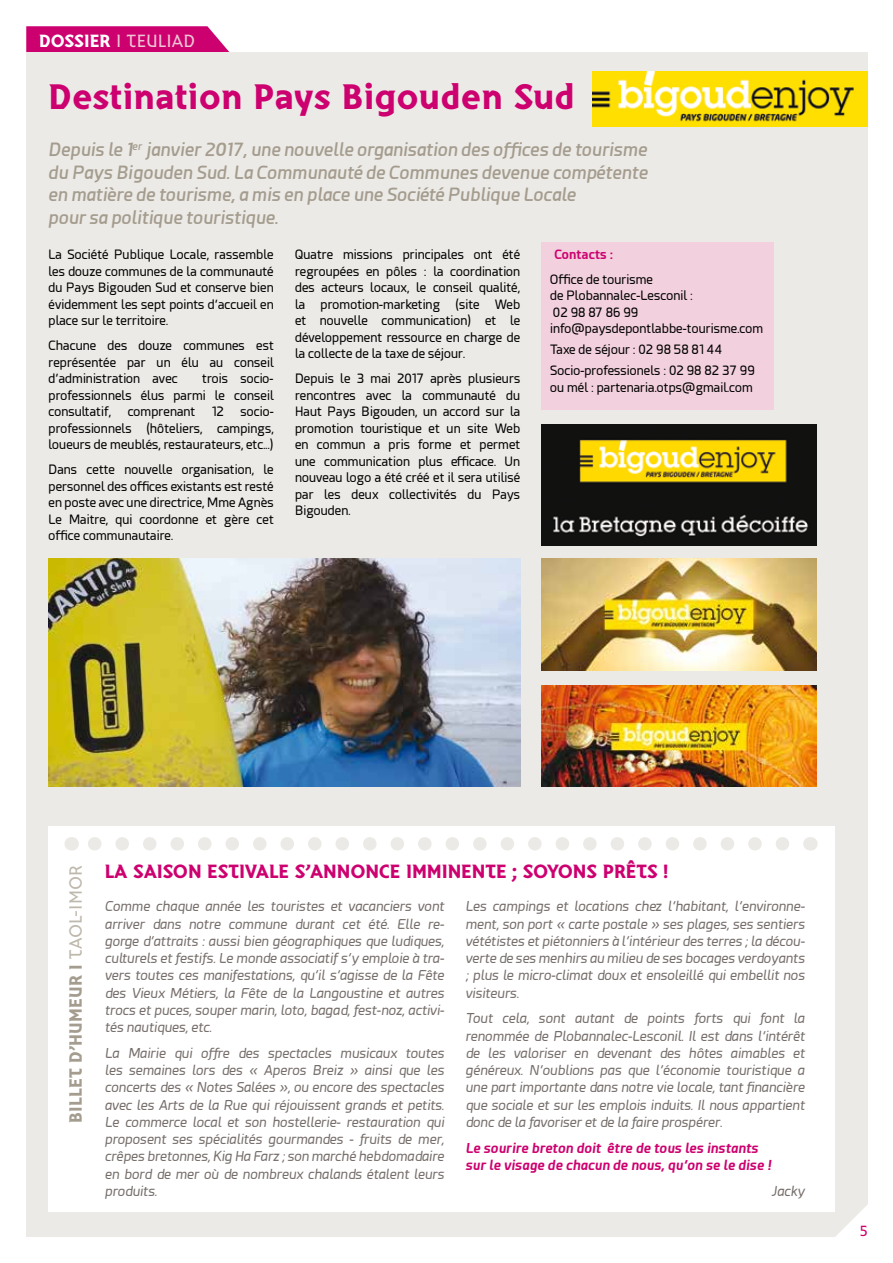
<style>
.page{position:relative;width:893px;height:1263px;background:#fff}
.page>*{position:absolute;margin:0;border:0;box-sizing:border-box;transform-origin:0 0}
.t1{font:36px "Brito Tri Du";color:#cd006f}
.t2{font:19.5px "Brito Tri Du";letter-spacing:-.01em;color:#cd006f}
.t3{font:italic 600 18px/22.5px "Esphimere";color:#a49c8e}
.t4{font:18px "Brito Tri Du";color:#a49c8e}
.t5{font:18px "Brito Tri";color:#efc6d5}
.t6{font:15px "Brito Tri";color:#cd006f}
.t7{font:italic 13.5px/17.2px "Esphimere";color:#756d6a;text-align:justify}
.t8{font:italic 700 13.5px/17.2px "Esphimere";color:#cd006f}
.t9{font:12.75px/16.5px "Esphimere";color:#000;text-align:justify}
.t10{font:700 12.75px "Esphimere";color:#cd006f}
.s1{font-family:"Brito Tri Du";color:#fff}
.s2{font-family:"Brito Tri";color:#beb8ac}
</style>
<div class="page">
<svg style="left:26px;top:26px;width:204px;height:26px;background:#d01178"></svg>
<div style="left:26px;top:52px;width:841px;height:1185px;background:#eceae6"></div>
<div style="left:49px;top:826px;width:786px;height:386px;background:#fff"></div>
<svg style="left:88px;top:837px;width:694px;height:13px"></svg>
<svg style="left:810px;top:837px;width:1px;height:13px"></svg>
<svg style="left:71px;top:837px;width:1px;height:13px"></svg>
<div style="left:542px;top:243px;width:232px;height:167px;background:#f2d0dd"></div>
<img style="left:49px;top:558px;width:471px;height:229px">
<img style="left:542px;top:424px;width:274px;height:121px">
<img style="left:542px;top:558px;width:274px;height:112px">
<img style="left:542px;top:686px;width:274px;height:101px">
<img style="left:593px;top:71px;width:274px;height:56px">
<svg style="left:836px;top:1179px;width:32px;height:58px"></svg>
<h3 class="t5" style="left:39px;top:30px;width:158px"><span class="s1">DOSSIER</span> I TEULIAD</h3>
<h1 class="t1" style="left:49px;top:74px;width:528px">Destination Pays Bigouden Sud</h1>
<p class="t3" style="left:48px;top:138px;width:601px">Depuis le 1<sup>er</sup> janvier 2017, une nouvelle organisation des offices de tourisme du Pays Bigouden Sud. La Communauté de Communes devenue compétente en matière de tourisme, a mis en place une Société Publique Locale<br>pour sa politique touristique.</p>
<p class="t9" style="left:49px;top:246px;width:227px">La Société Publique Locale, rassemble les douze communes de la communauté du Pays Bigouden Sud et conserve bien évidemment les sept points d’accueil en place sur le territoire.</p>
<p class="t9" style="left:49px;top:337px;width:227px">Chacune des douze communes est représentée par un élu au conseil d’administration avec</p>
<p class="t9" style="left:49px;top:370px;width:227px;text-indent:154px">trois socio&shy;professionnels élus parmi le conseil consultatif,</p>
<p class="t9" style="left:49px;top:403px;width:227px;text-indent:192px">socio&shy;professionnels (hôteliers, campings, loueurs de meublés, restaurateurs, etc...)</p>
<p class="t9" style="left:49px;top:461px;width:227px">Dans cette nouvelle organisation, le personnel des offices existants est resté en poste avec une directrice, Mme Agnès Le Maitre, qui coordonne et gère cet office communautaire.</p>
<p class="t9" style="left:128px;top:403px;width:69px">comprenant</p>
<p class="t9" style="left:212px;top:403px;width:14px">12</p>
<p class="t9" style="left:295px;top:246px;width:227px">Quatre missions principales ont été regroupées en pôles : la coordination des acteurs locaux, le conseil qualité, la promotion-marketing (site Web et nouvelle communication) et le développement ressource en charge de la collecte de la taxe de séjour.</p>
<p class="t9" style="left:295px;top:370px;width:227px">Depuis le 3 mai 2017 après plusieurs rencontres avec la communauté du Haut Pays Bigouden, un accord sur la promotion touristique et un site Web en commun a pris forme et permet une communication plus efficace. Un nouveau logo a été créé et il sera utilisé par les deux collectivités du Pays Bigouden.</p>
<p class="t10" style="left:554px;top:246px;width:60px">Contacts :</p>
<p class="t9" style="left:550px;top:271px;width:215px;text-align:left">Office de tourisme<br>de Plobannalec-Lesconil :<br>02 98 87 86 99 info@paysdepontlabbe-tourisme.com</p>
<p class="t9" style="left:550px;top:339px;width:206px;line-height:20.7px">Taxe de séjour : 02 98 58 81 44<br>Socio-professionels : 02 98 82 37 99</p>
<p class="t9" style="left:550px;top:379px;width:204px">ou mél : partenaria.otps@gmail.com</p>
<h3 class="t4" style="left:65px;top:1122px;width:259px;rotate:-90deg">BILLET D’HUMEUR I <span class="s2">TAOL-I MOR</span></h3>
<h2 class="t2" style="left:105px;top:859px;width:565px">LA SAISON ESTIVALE S’ANNONCE IMM INENTE ; SOYONS PRÊTS !</h2>
<p class="t7" style="left:105px;top:898px;width:341px">Comme chaque année les touristes et vacanciers vont arriver dans notre commune durant cet été. Elle re&shy;gorge d’attraits : aussi bien géographiques que ludiques, culturels et festifs. Le monde associatif s’y emploie à tra&shy;vers toutes ces manifestations, qu’il s’agisse de la Fête des Vieux Métiers, la Fête de la Langoustine et autres trocs et puces, souper marin, loto, bagad, fest-noz, activi&shy;tés nautiques, etc.</p>
<p class="t7" style="left:105px;top:1044px;width:341px">La Mairie qui offre des spectacles musicaux toutes les semaines lors des « Aperos Breiz » ainsi que les concerts des « Notes Salées », ou encore des spectacles avec les Arts de la Rue qui réjouissent grands et petits.<br>Le commerce local et son hostellerie- restauration qui proposent ses spécialités gourmandes - fruits de mer, crêpes bretonnes, Kig Ha Farz ; son marché hebdomadaire en bord de mer où de nombreux chalands étalent leurs produits.</p>
<p class="t7" style="left:465px;top:898px;width:341px">Les campings et locations chez l’habitant, l’environne&shy;ment, son port « carte postale » ses plages, ses sentiers vététistes et piétonniers à l’intérieur des terres ; la décou&shy;verte de ses menhirs au milieu de ses bocages verdoyants ; plus le micro-climat doux et ensoleillé qui embellit nos visiteurs.</p>
<p class="t7" style="left:465px;top:1010px;width:341px">Tout cela, sont autant de points forts qui font la renommée de Plobannalec-Lesconil. Il est dans l’intérêt de les valoriser en devenant des hôtes aimables et généreux. N’oublions pas que l’économie touristique a une part importante dans notre vie locale, tant financière que sociale et sur les emplois induits. Il nous appartient donc de la favoriser et de la faire prospérer.</p>
<p class="t8" style="left:465px;top:1139px;width:307px">Le sourire breton doit être de tous les instants sur le visage de chacun de nous, qu’on se le dise !</p>
<p class="t7" style="left:772px;top:1182px;width:35px">Jacky</p>
<p class="t6" style="left:860px;top:1222px;width:9px">5</p>
</div>
